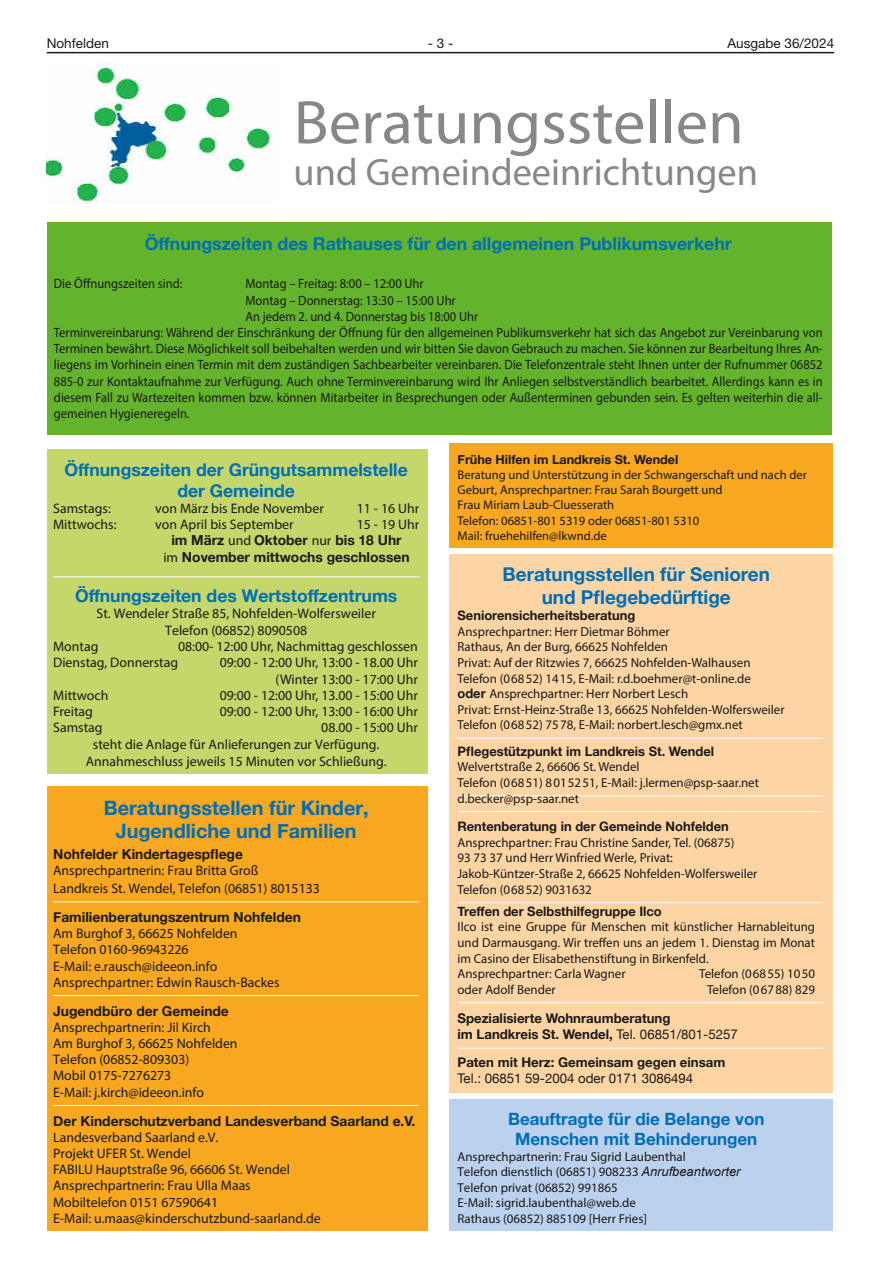
<style>
.page{position:relative;width:881px;height:1263px;background:#fff}
.page>*{position:absolute;margin:0;border:0;box-sizing:border-box;transform-origin:0 0}
.t1{font:61.8px "Myriad Pro";color:#868786;scale:1.04 1}
.t2{font:38.25px "Myriad Pro";color:#868786}
.t3{font:700 19.8px/23.9px "Helvetica Neue";color:#006eb7;text-align:center}
.t4{font:700 19.05px/22.8px "Helvetica Neue";color:#006eb7;text-align:center}
.t5{font:700 17.7px "Helvetica Neue";color:#006eb7}
.t6{font:700 17.55px/21px "Helvetica Neue";color:#006eb7;text-align:center}
.t7{font:700 16.95px/20.4px "Helvetica Neue";color:#006eb7;text-align:center}
.t8{font:13.8px/16.2px "Myriad Pro";color:#1a1a18}
.t9{font:700 13.8px/16.2px "Helvetica Neue";color:#1a1a18;text-align:center}
.t10{font:13.5px "Myriad Pro";color:#1a1a18;scale:.93 1}
.t11{font:13.5px "Helvetica Neue LT";color:#1a1a18}
.t12{font:700 13.35px/16px "Helvetica Neue";color:#1a1a18}
.t13{font:13.35px "Helvetica Neue";color:#1a1a18}
.t14{font:13.05px/15.6px "Myriad Pro";color:#1a1a18}
.t15{font:700 13.05px "Helvetica Neue";color:#1a1a18}
.t16{font:12.9px/15.5px "Myriad Pro";color:#1a1a18}
.t17{font:12.6px/15.1px "Myriad Pro";color:#1a1a18}
.t18{font:700 12.6px "Helvetica Neue";color:#1a1a18}
.s1{font-family:"Myriad Pro";font-weight:400}
.s2{font-family:"Helvetica Neue";font-weight:700}
.s3{font-weight:400}
.s4{font-family:"Arial";font-style:italic}
</style>
<div class="page">
<hr style="left:47px;top:52px;width:786px;height:1px;background:#1a1a18">
<img style="left:47px;top:62px;width:223px;height:142px">
<div style="left:449px;top:1100px;width:382px;height:131px;background:#bcd1ee"></div>
<div style="left:47px;top:787px;width:380px;height:444px;background:#f7a720"></div>
<hr style="left:53px;top:901px;width:366px;height:1px;background:#fff">
<hr style="left:53px;top:995px;width:366px;height:1px;background:#fff">
<hr style="left:53px;top:1105px;width:366px;height:1px;background:#fff">
<div style="left:47px;top:450px;width:380px;height:324px;background:#c5d76a"></div>
<hr style="left:53px;top:576px;width:366px;height:1px;background:#fff">
<div style="left:449px;top:554px;width:382px;height:539px;background:#fdd5a5"></div>
<hr style="left:457px;top:738px;width:366px;height:1px;background:#fff">
<hr style="left:457px;top:795px;width:366px;height:1px;background:#fff">
<hr style="left:457px;top:811px;width:366px;height:1px;background:#fff">
<hr style="left:457px;top:902px;width:366px;height:1px;background:#fff">
<hr style="left:457px;top:1002px;width:366px;height:1px;background:#fff">
<hr style="left:457px;top:1048px;width:366px;height:1px;background:#fff">
<div style="left:449px;top:443px;width:382px;height:105px;background:#f7a720"></div>
<div style="left:47px;top:222px;width:784px;height:213px;background:#64b32c"></div>
<p class="t11" style="left:47px;top:35px;width:64px">Nohfelden</p>
<p class="t11" style="left:427px;top:35px;width:27px">- 3 -</p>
<p class="t11" style="left:727px;top:35px;width:108px">Ausgabe 36/2024</p>
<h1 class="t1" style="left:293px;top:84px;width:434px">Beratungsstellen</h1>
<h2 class="t2" style="left:293px;top:149px;width:465px">und Gemeindeeinrichtungen</h2>
<p class="t5" style="left:145px;top:230px;width:588px">Öffnungszeiten des Rathauses für den allgemeinen Publikumsverkehr</p>
<p class="t10" style="left:54px;top:276px;width:139px">Die Öffnungszeiten sind:</p>
<p class="t10" style="left:245px;top:276px;width:193px">Montag – Freitag: 8:00 – 12:00 Uhr</p>
<p class="t10" style="left:245px;top:292px;width:227px">Montag – Donnerstag: 13:30 – 15:00 Uhr</p>
<p class="t10" style="left:245px;top:308px;width:252px">An jedem 2. und 4. Donnerstag bis 18:00 Uhr</p>
<p class="t10" style="left:54px;top:324px;width:827px">Terminvereinbarung: Während der Einschränkung der Öffnung für den allgemeinen Publikumsverkehr hat sich das Angebot zur Vereinbarung von</p>
<p class="t10" style="left:54px;top:340px;width:827px">Terminen bewährt. Diese Möglichkeit soll beibehalten werden und wir bitten Sie davon Gebrauch zu machen. Sie können zur Bearbeitung Ihres An-</p>
<p class="t10" style="left:54px;top:357px;width:827px">liegens im Vorhinein einen Termin mit dem zuständigen Sachbearbeiter vereinbaren. Die Telefonzentrale steht Ihnen unter der Rufnummer 06852</p>
<p class="t10" style="left:54px;top:373px;width:827px">885-0 zur Kontaktaufnahme zur Verfügung. Auch ohne Terminvereinbarung wird Ihr Anliegen selbstverständlich bearbeitet. Allerdings kann es in</p>
<p class="t10" style="left:54px;top:389px;width:827px">diesem Fall zu Wartezeiten kommen bzw. können Mitarbeiter in Besprechungen oder Außenterminen gebunden sein. Es gelten weiterhin die all-</p>
<p class="t10" style="left:54px;top:405px;width:147px">gemeinen Hygieneregeln.</p>
<p class="t6" style="left:65px;top:459px;width:344px">Öffnungszeiten der Grüngutsammelstelle der Gemeinde</p>
<p class="t8" style="left:53px;top:500px;width:59px">Samstags:</p>
<p class="t8" style="left:155px;top:500px;width:170px">von März bis Ende November</p>
<p class="t8" style="left:356px;top:500px;width:64px">11 - 16 Uhr</p>
<p class="t8" style="left:53px;top:516px;width:65px">Mittwochs:</p>
<p class="t8" style="left:155px;top:516px;width:140px">von April bis September</p>
<p class="t8" style="left:356px;top:516px;width:64px">15 - 19 Uhr</p>
<p class="t9" style="left:163px;top:533px;width:247px">im März <span class="s1">und</span> Oktober <span class="s1">nur</span> bis 18 Uhr <span class="s1">im</span> November mittwochs geschlossen</p>
<p class="t6" style="left:75px;top:585px;width:323px">Öffnungszeiten des Wertstoffzentrums</p>
<p class="t8" style="left:96px;top:605px;width:281px">St. Wendeler Straße 85, Nohfelden-Wolfersweiler</p>
<p class="t8" style="left:165px;top:622px;width:143px">Telefon (06852) 8090508</p>
<p class="t8" style="left:53px;top:638px;width:47px">Montag</p>
<p class="t8" style="left:53px;top:638px;width:366px;text-indent:125px">08:00- 12:00 Uhr, Nachmittag geschlossen<br>Dienstag, Donnerstag</p>
<p class="t8" style="left:220px;top:654px;width:199px;text-align:right">09:00 - 12:00 Uhr, 13:00 - 18.00 Uhr (Winter 13:00 - 17:00 Uhr</p>
<p class="t8" style="left:53px;top:687px;width:57px">Mittwoch</p>
<p class="t8" style="left:220px;top:687px;width:199px">09:00 - 12:00 Uhr, 13.00 - 15:00 Uhr</p>
<p class="t8" style="left:53px;top:703px;width:41px">Freitag</p>
<p class="t8" style="left:220px;top:703px;width:199px">09:00 - 12:00 Uhr, 13:00 - 16:00 Uhr</p>
<p class="t8" style="left:53px;top:719px;width:51px">Samstag</p>
<p class="t8" style="left:321px;top:719px;width:98px">08.00 - 15:00 Uhr</p>
<p class="t8" style="left:93px;top:736px;width:288px">steht die Anlage für Anlieferungen zur Verfügung.</p>
<p class="t8" style="left:86px;top:752px;width:302px">Annahmeschluss jeweils 15 Minuten vor Schließung.</p>
<h3 class="t3" style="left:104px;top:796px;width:266px">Beratungsstellen für Kinder,<br>Jugendliche und Familien</h3>
<p class="t9" style="left:53px;top:846px;width:191px">Nohfelder Kindertagespflege</p>
<p class="t8" style="left:53px;top:861px;width:268px;line-height:17.9px">Ansprechpartnerin: Frau Britta Groß<br>Landkreis St. Wendel, Telefon (06851) 8015133</p>
<p class="t9" style="left:53px;top:909px;width:249px">Familienberatungszentrum Nohfelden</p>
<p class="t8" style="left:53px;top:925px;width:228px">Am Burghof 3, 66625 Nohfelden<br>Telefon 0160-96943226<br>E-Mail: e.rausch@ideeon.info<br>Ansprechpartner: Edwin Rausch-Backes</p>
<p class="t9" style="left:53px;top:1003px;width:177px">Jugendbüro der Gemeinde</p>
<p class="t8" style="left:53px;top:1019px;width:186px">Ansprechpartnerin: Jil Kirch<br>Am Burghof 3, 66625 Nohfelden<br>Telefon (06852-809303)<br>Mobil 0175-7276273<br>E-Mail: j.kirch@ideeon.info</p>
<p class="t9" style="left:53px;top:1113px;width:363px">Der Kinderschutzverband Landesverband Saarland e.V.</p>
<p class="t8" style="left:53px;top:1129px;width:269px">Landesverband Saarland e.V.<br>Projekt UFER St. Wendel<br>FABILU Hauptstraße 96, 66606 St. Wendel Ansprechpartnerin: Frau Ulla Maas Mobiltelefon 0151 67590641<br>E-Mail: u.maas@kinderschutzbund-saarland.de</p>
<p class="t18" style="left:457px;top:450px;width:222px">Frühe Hilfen im Landkreis St. Wendel</p>
<p class="t17" style="left:457px;top:467px;width:351px">Beratung und Unterstützung in der Schwangerschaft und nach der Geburt, Ansprechpartner: Frau Sarah Bourgett und<br>Frau Miriam Laub-Cluesserath<br>Telefon: 06851-801 5319 oder 06851-801 5310<br>Mail: fruehehilfen@lkwnd.de</p>
<h3 class="t4" style="left:502px;top:564px;width:269px">Beratungsstellen für Senioren und Pflegebedürftige</h3>
<p class="t15" style="left:457px;top:605px;width:179px">Seniorensicherheitsberatung</p>
<p class="t14" style="left:457px;top:623px;width:328px">Ansprechpartner: Herr Dietmar Böhmer<br>Rathaus, An der Burg, 66625 Nohfelden<br>Privat: Auf der Ritzwies 7, 66625 Nohfelden-Walhausen Telefon (06852) 1415, E-Mail: r.d.boehmer@t-online.de<br><span class="s2">oder</span> Ansprechpartner: Herr Norbert Lesch<br>Privat: Ernst-Heinz-Straße 13, 66625 Nohfelden-Wolfersweiler Telefon (06852) 7578, E-Mail: norbert.lesch@gmx.net</p>
<p class="t15" style="left:457px;top:741px;width:258px">Pflegestützpunkt im Landkreis St. Wendel</p>
<p class="t14" style="left:457px;top:759px;width:303px">Welvertstraße 2, 66606 St. Wendel<br>Telefon (06851) 8015251, E-Mail: j.lermen@psp-saar.net d.becker@psp-saar.net</p>
<p class="t15" style="left:457px;top:816px;width:273px">Rentenberatung in der Gemeinde Nohfelden</p>
<p class="t14" style="left:457px;top:834px;width:301px">Ansprechpartner: Frau Christine Sander, Tel. (06875)<br>93 73 37 und Herr Winfried Werle, Privat:<br>Jakob-Küntzer-Straße 2, 66625 Nohfelden-Wolfersweiler Telefon (06852) 9031632</p>
<p class="t15" style="left:457px;top:901px;width:206px">Treffen der Selbsthilfegruppe Ilco</p>
<p class="t14" style="left:457px;top:919px;width:359px">Ilco ist eine Gruppe für Menschen mit künstlicher Harnableitung und Darmausgang. Wir treffen uns an jedem 1. Dienstag im Monat im Casino der Elisabethenstiftung in Birkenfeld.<br>Ansprechpartner: Carla Wagner</p>
<p class="t14" style="left:699px;top:966px;width:117px">Telefon (06855) 1050</p>
<p class="t14" style="left:457px;top:981px;width:100px">oder Adolf Bender</p>
<p class="t14" style="left:706px;top:981px;width:109px">Telefon (06788) 829</p>
<p class="t12" style="left:457px;top:1010px;width:282px">Spezialisierte Wohnraumberatung<br>im Landkreis St. Wendel, <span class="s3">Tel. 06851/801-5257</span></p>
<p class="t12" style="left:457px;top:1054px;width:269px">Paten mit Herz: Gemeinsam gegen einsam</p>
<p class="t13" style="left:457px;top:1068px;width:237px">Tel.: 06851 59-2004 oder 0171 3086494</p>
<p class="t7" style="left:508px;top:1109px;width:258px">Beauftragte für die Belange von<br>Menschen mit Behinderungen</p>
<p class="t16" style="left:457px;top:1148px;width:284px">Ansprechpartnerin: Frau Sigrid Laubenthal<br>Telefon dienstlich (06851) 908233 <span class="s4">Anrufbeantworter </span>Telefon privat (06852) 991865<br>E-Mail: sigrid.laubenthal@web.de<br>Rathaus (06852) 885109 [Herr Fries]</p>
</div>
